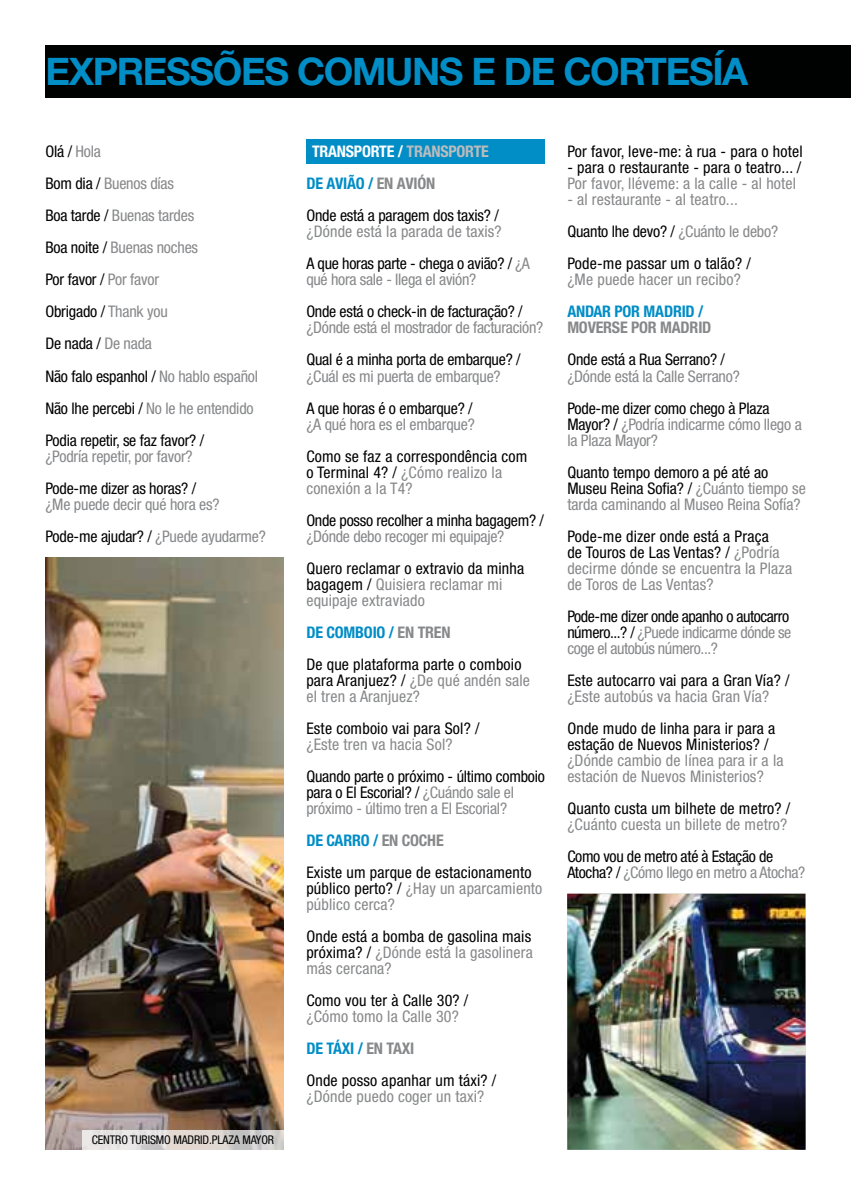
<style>
.page{position:relative;width:851px;height:1191px;background:#fff}
.page>*{position:absolute;margin:0;border:0;box-sizing:border-box;transform-origin:0 0}
.t1{font:700 38px "Helvetica Neue LT Std";letter-spacing:-.035em;color:#018dc6}
.t2{font:condensed 16px/32px "Helvetica Neue LT Std";letter-spacing:-.005em;color:#000101}
.t3{font:condensed 16px/16px "Helvetica Neue LT Std";color:#87888a}
.t4{font:condensed 16px/16px "Helvetica Neue LT Std";letter-spacing:-.025em;color:#87888a}
.t5{font:700 condensed 16px "Helvetica Neue LT Std";letter-spacing:-.015em;color:#87888a}
.t6{font:700 condensed 16px "Helvetica Neue LT Std";letter-spacing:-.015em;color:#018dc6}
.t7{font:condensed 12px "Helvetica Neue LT Std";letter-spacing:-.01em;color:#000101}
.s1{color:#87888a}
.s2{color:#000101}
.s3{font-weight:700;color:#fff}
.s4{font-weight:700;color:#bbbcbd}
.s5{font-weight:700;color:#018dc6}
.s6{font-weight:700;color:#87888a}
</style>
<div class="page">
<div style="left:306px;top:139px;width:238px;height:24px;background:#018dc6"></div>
<div style="left:45px;top:45px;width:805px;height:53px;background:#000101"></div>
<img style="left:567px;top:893px;width:238px;height:256px">
<img style="left:45px;top:557px;width:238px;height:592px">
<svg style="left:82px;top:1130px;width:201px;height:19px;background:#dcd8d6"></svg>
<h1 class="t1" style="left:45px;top:48px;width:704px">EXPRESSÕES COMUNS E DE CORTESÍA</h1>
<p class="t2" style="left:45px;top:136px;width:214px">Olá / <span class="s1">Hola<br></span>Bom dia / <span class="s1">Buenos días<br></span>Boa tarde / <span class="s1">Buenas tardes<br></span>Boa noite / <span class="s1">Buenas noches<br></span>Por favor / <span class="s1">Por favor<br></span>Obrigado / <span class="s1">Thank you<br></span>De nada / <span class="s1">De nada<br></span>Não falo espanhol / <span class="s1">No hablo español<br></span>Não lhe percebi / <span class="s1">No le he entendido<br></span>Podia repetir, se faz favor? /</p>
<p class="t3" style="left:45px;top:448px;width:149px">¿Podría repetir, por favor?</p>
<p class="t2" style="left:45px;top:472px;width:152px">Pode-me dizer as horas? /</p>
<p class="t3" style="left:45px;top:488px;width:222px;line-height:32px">¿Me puede decir qué hora es?<br><span class="s2">Pode-me ajudar? /</span> ¿Puede ayudarme?</p>
<p class="t7" style="left:92px;top:1133px;width:184px">CENTRO TURISMO MADRID.PLAZA MAYOR</p>
<p class="t2" style="left:306px;top:136px;width:194px;text-indent:6px"><span class="s3">TRANSPORTE /</span> <span class="s4">TRANSPORTE<br></span><span class="s5">DE AVIÃO /</span> <span class="s6">EN AVIÓN<br></span>Onde está a paragem dos taxis? /</p>
<p class="t3" style="left:306px;top:216px;width:225px;line-height:32px">¿Dónde está la parada de taxis?<br><span class="s2">A que horas parte - chega o avião? /</span> ¿A</p>
<p class="t3" style="left:306px;top:272px;width:171px">qué hora sale - llega el avión?</p>
<p class="t2" style="left:306px;top:296px;width:218px">Onde está o check-in de facturação? /</p>
<p class="t3" style="left:306px;top:320px;width:238px">¿Dónde está el mostrador de facturación?</p>
<p class="t2" style="left:306px;top:344px;width:216px">Qual é a minha porta de embarque? /</p>
<p class="t3" style="left:306px;top:368px;width:196px">¿Cuál es mi puerta de embarque?</p>
<p class="t2" style="left:306px;top:392px;width:168px">A que horas é o embarque? /</p>
<p class="t3" style="left:306px;top:416px;width:170px">¿A qué hora es el embarque?</p>
<p class="t2" style="left:306px;top:448px;width:222px;line-height:16px">Como se faz a correspondência com o Terminal 4? / <span class="s1">¿Cómo realizo la conexión a la T4?</span></p>
<p class="t2" style="left:306px;top:504px;width:239px">Onde posso recolher a minha bagagem? /</p>
<p class="t3" style="left:306px;top:528px;width:199px">¿Dónde debo recoger mi equipaje?</p>
<p class="t2" style="left:306px;top:560px;width:219px;line-height:16px">Quero reclamar o extravio da minha bagagem / <span class="s1">Quisiera reclamar mi equipaje extraviado</span></p>
<p class="t2" style="left:306px;top:616px;width:216px"><span class="s5">DE COMBOIO /</span> <span class="s6">EN TREN<br></span>De que plataforma parte o comboio</p>
<p class="t3" style="left:306px;top:672px;width:225px"><span class="s2">para Aranjuez? /</span> ¿De qué andén sale el tren a Aranjuez?</p>
<p class="t2" style="left:306px;top:712px;width:174px">Este comboio vai para Sol? /</p>
<p class="t3" style="left:306px;top:736px;width:148px">¿Este tren va hacia Sol?</p>
<p class="t2" style="left:306px;top:768px;width:240px;line-height:16px">Quando parte o próximo - último comboio para o El Escorial? / <span class="s1">¿Cuándo sale el próximo - último tren a El Escorial?</span></p>
<p class="t2" style="left:306px;top:824px;width:227px"><span class="s5">DE CARRO /</span> <span class="s6">EN COCHE<br></span>Existe um parque de estacionamento</p>
<p class="t3" style="left:306px;top:880px;width:237px"><span class="s2">público perto? /</span> ¿Hay un aparcamiento público cerca?</p>
<p class="t2" style="left:306px;top:928px;width:228px;line-height:16px;text-align:justify">Onde está a bomba de gasolina mais próxima? / <span class="s1">¿Dónde está la gasolinera más cercana?</span></p>
<p class="t2" style="left:306px;top:984px;width:163px">Como vou ter à Calle 30? /</p>
<p class="t2" style="left:306px;top:1000px;width:191px"><span class="s1">¿Cómo tomo la Calle 30?<br></span><span class="s5">DE TÁXI /</span> <span class="s6">EN TAXI<br></span>Onde posso apanhar um táxi? /</p>
<p class="t3" style="left:306px;top:1088px;width:179px">¿Dónde puedo coger un taxi?</p>
<p class="t2" style="left:567px;top:136px;width:237px">Por favor, leve-me: à rua - para o hotel</p>
<p class="t2" style="left:567px;top:152px;width:235px">- para o restaurante - para o teatro... /</p>
<p class="t3" style="left:567px;top:176px;width:230px">Por favor, lléveme: a la calle - al hotel</p>
<p class="t3" style="left:567px;top:184px;width:212px;line-height:32px">- al restaurante - al teatro...<br><span class="s2">Quanto lhe devo? /</span> ¿Cuánto le debo?<br><span class="s2">Pode-me passar um o talão? /</span></p>
<p class="t3" style="left:567px;top:272px;width:175px">¿Me puede hacer un recibo?</p>
<p class="t6" style="left:567px;top:302px;width:138px">ANDAR POR MADRID /</p>
<p class="t5" style="left:567px;top:318px;width:146px">MOVERSE POR MADRID</p>
<p class="t2" style="left:567px;top:344px;width:159px">Onde está a Rua Serrano? /</p>
<p class="t3" style="left:567px;top:368px;width:174px">¿Dónde está la Calle Serrano?</p>
<p class="t3" style="left:567px;top:400px;width:236px"><span class="s2">Pode-me dizer como chego à Plaza<br>Mayor? /</span> ¿Podría indicarme cómo llego a la Plaza Mayor?</p>
<p class="t3" style="left:567px;top:464px;width:240px"><span class="s2">Quanto tempo demoro a pé até ao<br>Museu Reina Sofia? /</span> ¿Cuánto tiempo se tarda caminando al Museo Reina Sofía?</p>
<p class="t3" style="left:567px;top:528px;width:226px"><span class="s2">Pode-me dizer onde está a Praça<br>de Touros de Las Ventas? /</span> ¿Podría decirme dónde se encuentra la Plaza de Toros de Las Ventas?</p>
<p class="t4" style="left:567px;top:608px;width:225px"><span class="s2">Pode-me dizer onde apanho o autocarro número...? /</span> ¿Puede indicarme dónde se coge el autobús número...?</p>
<p class="t2" style="left:567px;top:664px;width:224px">Este autocarro vai para a Gran Vía? /</p>
<p class="t3" style="left:567px;top:688px;width:203px">¿Este autobús va hacia Gran Vía?</p>
<p class="t2" style="left:567px;top:720px;width:209px;line-height:16px">Onde mudo de linha para ir para a estação de Nuevos Ministerios? /</p>
<p class="t3" style="left:567px;top:752px;width:218px">¿Dónde cambio de línea para ir a la estación de Nuevos Ministerios?</p>
<p class="t2" style="left:567px;top:792px;width:224px">Quanto custa um bilhete de metro? /</p>
<p class="t3" style="left:567px;top:816px;width:221px">¿Cuánto cuesta un billete de metro?</p>
<p class="t2" style="left:567px;top:848px;width:239px;line-height:16px">Como vou de metro até à Estação de<br>Atocha? / <span class="s1">¿Cómo llego en metro a Atocha?</span></p>
</div>
